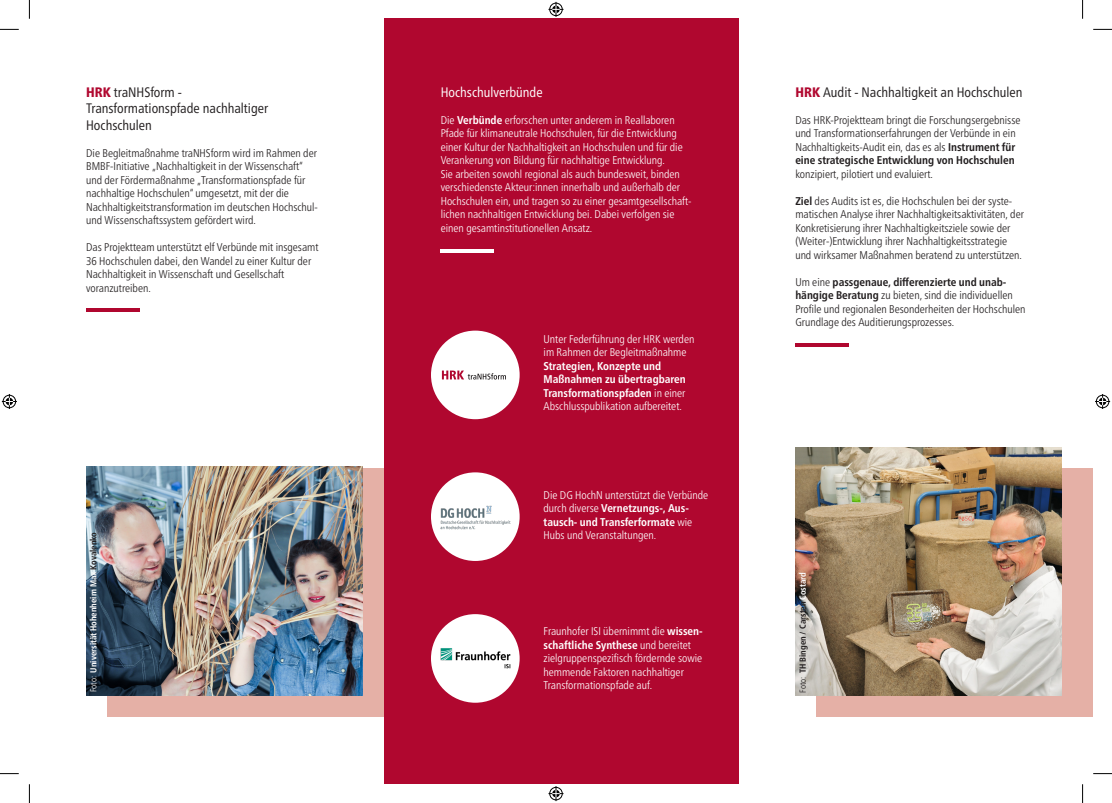
<style>
.page{position:relative;width:1112px;height:803px;background:#fff}
.page>*{position:absolute;margin:0;border:0;box-sizing:border-box;transform-origin:0 0}
.t1{font:condensed 13.75px/16.5px "Frutiger Neue LT Pro";color:#231f20}
.t2{font:condensed 13.75px "Frutiger Neue LT Pro";color:#fff}
.t3{font:300 condensed 11.25px/13.5px "Frutiger Neue LT Pro";color:#231f20}
.t4{font:300 condensed 11.25px/13.5px "Frutiger Neue LT Pro";color:#fff}
.t5{font:700 condensed 11.25px/13.5px "Frutiger Neue LT Pro";color:#fff}
.t6{font:700 condensed 8.75px "Frutiger Neue LT Pro";color:#fff}
.t7{font:700 condensed 8.75px "Frutiger Neue LT Pro";color:#231f20}
.s1{font-weight:800;color:#b0072f}
.s2{font-weight:300}
.s3{color:#231f20}
.s4{font-weight:700}
.s5{color:#fff}
</style>
<div class="page">
<div style="left:816px;top:469px;width:276px;height:248px;background:#e5b0a6"></div>
<div style="left:107px;top:469px;width:277px;height:248px;background:#e5b0a6"></div>
<div style="left:384px;top:19px;width:354px;height:765px;background:#b0072f"></div>
<img style="left:86px;top:466px;width:276px;height:230px">
<img style="left:795px;top:447px;width:265px;height:249px">
<div style="left:431px;top:472px;width:88px;height:89px;background:#fff;border-radius:50%"></div>
<img style="left:440px;top:505px;width:71px;height:25px">
<div style="left:431px;top:331px;width:88px;height:88px;background:#fff;border-radius:50%"></div>
<svg style="left:442px;top:370px;width:64px;height:9px"></svg>
<div style="left:431px;top:614px;width:88px;height:89px;background:#fff;border-radius:50%"></div>
<img style="left:440px;top:648px;width:71px;height:21px">
<hr style="left:440px;top:249px;width:54px;height:4px;background:#fff">
<hr style="left:795px;top:343px;width:53px;height:4px;background:#b0072f">
<hr style="left:86px;top:308px;width:53px;height:4px;background:#b0072f">
<svg style="left:0;top:29px;width:19px;height:1px"></svg>
<svg style="left:1093px;top:29px;width:18px;height:1px"></svg>
<svg style="left:0;top:773px;width:19px;height:1px"></svg>
<svg style="left:1093px;top:773px;width:18px;height:1px"></svg>
<svg style="left:29px;top:0;width:1px;height:19px"></svg>
<svg style="left:29px;top:784px;width:1px;height:19px"></svg>
<svg style="left:1082px;top:0;width:1px;height:19px"></svg>
<svg style="left:1082px;top:784px;width:1px;height:19px"></svg>
<svg style="left:548px;top:2px;width:15px;height:15px"></svg>
<svg style="left:548px;top:786px;width:15px;height:15px"></svg>
<svg style="left:2px;top:394px;width:15px;height:15px"></svg>
<svg style="left:1095px;top:394px;width:14px;height:15px"></svg>
<p class="t1" style="left:86px;top:84px;width:183px"><span class="s1">HRK</span> traNHSform -<br>Transformationspfade nachhaltiger<br>Hochschulen</p>
<p class="t3" style="left:86px;top:146px;width:233px">Die Begleitmaßnahme traNHSform wird im Rahmen der BMBF-Initiative „Nachhaltigkeit in der Wissenschaft“ und der Fördermaßnahme „Transformationspfade für nachhaltige Hochschulen“ umgesetzt, mit der die Nachhaltigkeitstransformation im deutschen Hochschul&shy;und Wissenschaftssystem gefördert wird.</p>
<p class="t3" style="left:86px;top:240px;width:234px">Das Projektteam unterstützt elf Verbünde mit insgesamt 36 Hochschulen dabei, den Wandel zu einer Kultur der Nachhaltigkeit in Wissenschaft und Gesellschaft voranzutreiben.</p>
<p class="t6" style="left:88px;top:692px;width:162px;rotate:-90deg"><span class="s2">Foto:</span> Universität Hohenheim Max <span class="s3">Kovalenko</span></p>
<p class="t2" style="left:440px;top:84px;width:103px">Hochschulverbünde</p>
<p class="t4" style="left:440px;top:113px;width:252px">Die <span class="s4">Verbünde</span> erforschen unter anderem in Reallaboren Pfade für klimaneutrale Hochschulen, für die Entwicklung einer Kultur der Nachhaltigkeit an Hochschulen und für die Verankerung von Bildung für nachhaltige Entwicklung.<br>Sie arbeiten sowohl regional als auch bundesweit, binden verschiedenste Akteur:innen innerhalb und außerhalb der Hochschulen ein, und tragen so zu einer gesamtgesellschaft&shy;lichen nachhaltigen Entwicklung bei. Dabei verfolgen sie einen gesamtinstitutionellen Ansatz.</p>
<p class="t4" style="left:543px;top:332px;width:152px">Unter Federführung der HRK werden im Rahmen der Begleitmaßnahme</p>
<p class="t5" style="left:543px;top:359px;width:144px">Strategien, Konzepte und<br>Maßnahmen zu übertragbaren<br>Transformationspfaden <span class="s2">in einer<br>Abschlusspublikation aufbereitet.</span></p>
<p class="t4" style="left:543px;top:488px;width:166px">Die DG HochN unterstützt die Verbünde durch diverse <span class="s4">Vernetzungs-, Aus&shy;tausch- und Transferformate</span> wie Hubs und Veranstaltungen.</p>
<p class="t4" style="left:543px;top:624px;width:161px">Fraunhofer ISI übernimmt die <span class="s4">wissen&shy;schaftliche Synthese</span> und bereitet zielgruppenspezifisch fördernde sowie hemmende Faktoren nachhaltiger Transformationspfade auf.</p>
<p class="t1" style="left:795px;top:84px;width:228px"><span class="s1">HRK</span> Audit - Nachhaltigkeit an Hochschulen</p>
<p class="t3" style="left:795px;top:113px;width:226px">Das HRK-Projektteam bringt die Forschungsergebnisse und Transformationserfahrungen der Verbünde in ein Nachhaltigkeits-Audit ein, das es als <span class="s4">Instrument für eine strategische Entwicklung von Hochschulen</span></p>
<p class="t3" style="left:795px;top:167px;width:139px">konzipiert, pilotiert und evaluiert.</p>
<p class="t3" style="left:795px;top:194px;width:230px"><span class="s4">Ziel</span> des Audits ist es, die Hochschulen bei der syste&shy;matischen Analyse ihrer Nachhaltigkeitsaktivitäten, der Konkretisierung ihrer Nachhaltigkeitsziele sowie der (Weiter-)Entwicklung ihrer Nachhaltigkeitsstrategie und wirksamer Maßnahmen beratend zu unterstützen.</p>
<p class="t3" style="left:795px;top:275px;width:231px">Um eine <span class="s4">passgenaue, differenzierte und unab&shy;hängige Beratung</span> zu bieten, sind die individuellen Profile und regionalen Besonderheiten der Hochschulen Grundlage des Auditierungsprozesses.</p>
<p class="t7" style="left:797px;top:692px;width:122px;rotate:-90deg"><span class="s2">Foto:</span> TH Bingen / Carsten <span class="s5">Costard</span></p>
</div>
